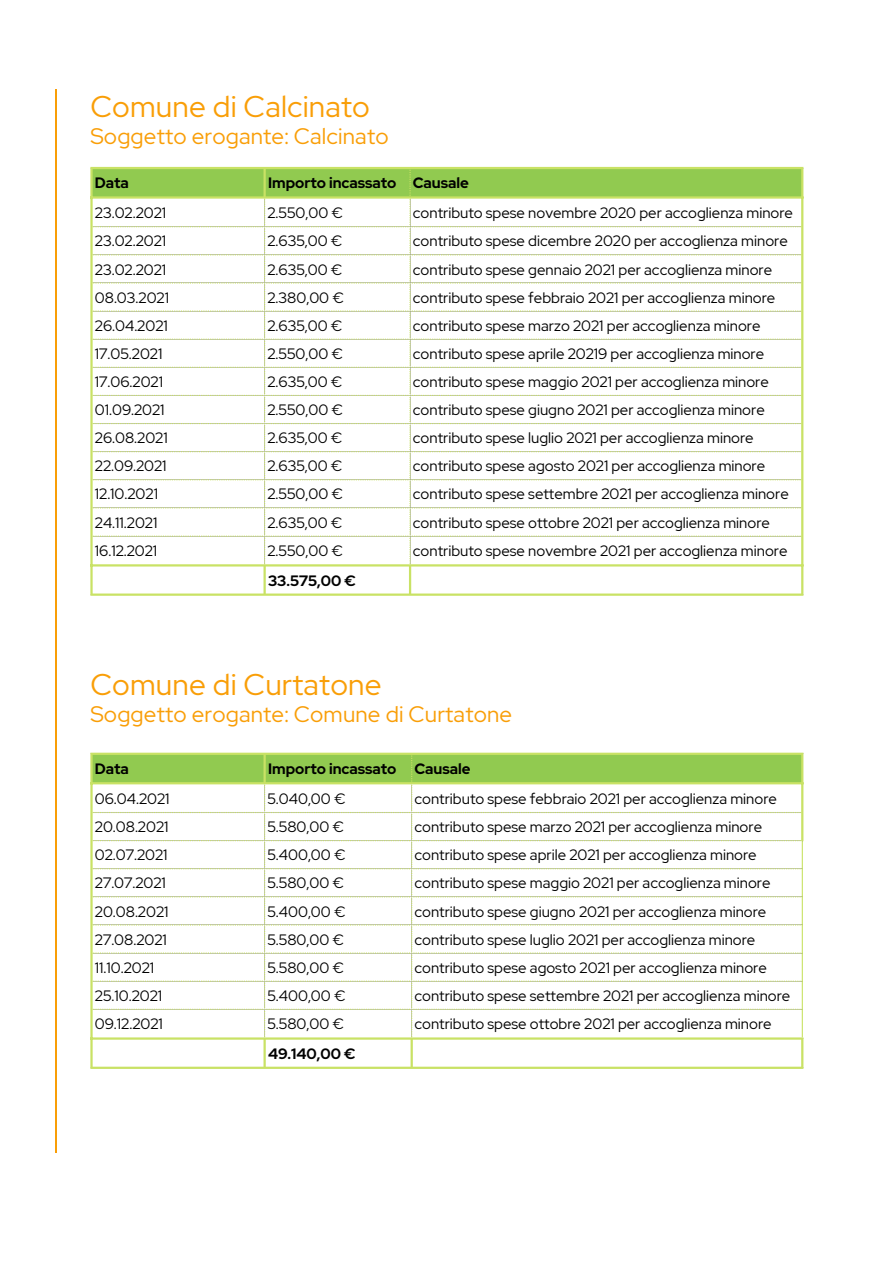
<style>
.page{position:relative;width:893px;height:1264px;background:#fff}
.page>*{position:absolute;margin:0;border:0;box-sizing:border-box;transform-origin:0 0}
.t1{font:29.85px "Red Hat Display";letter-spacing:.005em;color:#f99e07}
.t2{font:22.35px "Red Hat Display";letter-spacing:.005em;color:#f99e07}
.t3{font:15px "Red Hat Display";color:#000}
.t4{font:700 15px "Red Hat Display";color:#000}
</style>
<div class="page">
<hr style="left:55px;top:89px;width:2px;height:1064px;background:#f99e07">
<svg style="left:93px;top:169px;width:708px;height:394px"></svg>
<svg style="left:412px;top:226px;width:388px;height:310px"></svg>
<hr style="left:90px;top:169px;width:3px;height:424px;background:#c9e265">
<hr style="left:263px;top:169px;width:3px;height:27px;background:#c9e265">
<hr style="left:263px;top:566px;width:3px;height:27px;background:#c9e265">
<hr style="left:409px;top:566px;width:2px;height:27px;background:#c9e265">
<hr style="left:801px;top:169px;width:2px;height:424px;background:#c9e265">
<hr style="left:90px;top:167px;width:713px;height:2px;background:#c9e265">
<hr style="left:90px;top:196px;width:713px;height:3px;background:#c9e265">
<hr style="left:90px;top:564px;width:713px;height:2px;background:#c9e265">
<hr style="left:90px;top:593px;width:713px;height:2px;background:#c9e265">
<hr style="left:801px;top:841px;width:1px;height:196px;background:#c9e265">
<svg style="left:93px;top:755px;width:709px;height:281px"></svg>
<svg style="left:413px;top:812px;width:389px;height:197px"></svg>
<hr style="left:90px;top:755px;width:3px;height:311px;background:#c9e265">
<hr style="left:263px;top:755px;width:3px;height:27px;background:#c9e265">
<hr style="left:263px;top:1039px;width:3px;height:27px;background:#c9e265">
<hr style="left:410px;top:1039px;width:3px;height:27px;background:#c9e265">
<hr style="left:801px;top:755px;width:2px;height:86px;background:#c9e265">
<hr style="left:801px;top:1039px;width:2px;height:27px;background:#c9e265">
<hr style="left:90px;top:752px;width:713px;height:3px;background:#c9e265">
<hr style="left:90px;top:782px;width:713px;height:2px;background:#c9e265">
<hr style="left:90px;top:1037px;width:713px;height:2px;background:#c9e265">
<hr style="left:90px;top:1066px;width:713px;height:2px;background:#c9e265">
<h1 class="t1" style="left:90px;top:87px;width:281px">Comune di Calcinato</h1>
<h2 class="t2" style="left:90px;top:121px;width:300px">Soggetto erogante: Calcinato</h2>
<p class="t4" style="left:95px;top:173px;width:36px">Data</p>
<p class="t4" style="left:268px;top:173px;width:202px">Importo incassato Causale</p>
<p class="t3" style="left:95px;top:202px;width:73px">23.02.2021</p>
<p class="t3" style="left:267px;top:202px;width:77px">2.550,00 €</p>
<p class="t3" style="left:413px;top:202px;width:381px">contributo spese novembre 2020 per accoglienza minore</p>
<p class="t3" style="left:95px;top:231px;width:73px">23.02.2021</p>
<p class="t3" style="left:267px;top:231px;width:77px">2.635,00 €</p>
<p class="t3" style="left:413px;top:231px;width:376px">contributo spese dicembre 2020 per accoglienza minore</p>
<p class="t3" style="left:95px;top:259px;width:73px">23.02.2021</p>
<p class="t3" style="left:267px;top:259px;width:77px">2.635,00 €</p>
<p class="t3" style="left:413px;top:259px;width:361px">contributo spese gennaio 2021 per accoglienza minore</p>
<p class="t3" style="left:95px;top:287px;width:76px">08.03.2021</p>
<p class="t3" style="left:267px;top:287px;width:78px">2.380,00 €</p>
<p class="t3" style="left:413px;top:287px;width:364px">contributo spese febbraio 2021 per accoglienza minore</p>
<p class="t3" style="left:95px;top:315px;width:74px">26.04.2021</p>
<p class="t3" style="left:267px;top:315px;width:77px">2.635,00 €</p>
<p class="t3" style="left:413px;top:315px;width:349px">contributo spese marzo 2021 per accoglienza minore</p>
<p class="t3" style="left:95px;top:343px;width:69px">17.05.2021</p>
<p class="t3" style="left:267px;top:343px;width:77px">2.550,00 €</p>
<p class="t3" style="left:413px;top:343px;width:353px">contributo spese aprile 20219 per accoglienza minore</p>
<p class="t3" style="left:95px;top:372px;width:70px">17.06.2021</p>
<p class="t3" style="left:267px;top:372px;width:77px">2.635,00 €</p>
<p class="t3" style="left:413px;top:372px;width:357px">contributo spese maggio 2021 per accoglienza minore</p>
<p class="t3" style="left:95px;top:400px;width:71px">01.09.2021</p>
<p class="t3" style="left:267px;top:400px;width:77px">2.550,00 €</p>
<p class="t3" style="left:413px;top:400px;width:353px">contributo spese giugno 2021 per accoglienza minore</p>
<p class="t3" style="left:95px;top:428px;width:74px">26.08.2021</p>
<p class="t3" style="left:267px;top:428px;width:77px">2.635,00 €</p>
<p class="t3" style="left:413px;top:428px;width:342px">contributo spese luglio 2021 per accoglienza minore</p>
<p class="t3" style="left:95px;top:456px;width:73px">22.09.2021</p>
<p class="t3" style="left:267px;top:456px;width:77px">2.635,00 €</p>
<p class="t3" style="left:413px;top:456px;width:354px">contributo spese agosto 2021 per accoglienza minore</p>
<p class="t3" style="left:95px;top:484px;width:65px">12.10.2021</p>
<p class="t3" style="left:267px;top:484px;width:77px">2.550,00 €</p>
<p class="t3" style="left:413px;top:484px;width:377px">contributo spese settembre 2021 per accoglienza minore</p>
<p class="t3" style="left:95px;top:512px;width:64px">24.11.2021</p>
<p class="t3" style="left:267px;top:512px;width:77px">2.635,00 €</p>
<p class="t3" style="left:413px;top:512px;width:358px">contributo spese ottobre 2021 per accoglienza minore</p>
<p class="t3" style="left:95px;top:540px;width:64px">16.12.2021</p>
<p class="t3" style="left:267px;top:540px;width:77px">2.550,00 €</p>
<p class="t3" style="left:413px;top:540px;width:376px">contributo spese novembre 2021 per accoglienza minore</p>
<p class="t4" style="left:268px;top:570px;width:90px">33.575,00 €</p>
<h1 class="t1" style="left:90px;top:664px;width:293px">Comune di Curtatone</h1>
<h2 class="t2" style="left:90px;top:699px;width:423px">Soggetto erogante: Comune di Curtatone</h2>
<p class="t4" style="left:95px;top:758px;width:36px">Data</p>
<p class="t4" style="left:268px;top:758px;width:204px">Importo incassato Causale</p>
<p class="t3" style="left:95px;top:788px;width:76px">06.04.2021</p>
<p class="t3" style="left:267px;top:788px;width:80px">5.040,00 €</p>
<p class="t3" style="left:414px;top:788px;width:364px">contributo spese febbraio 2021 per accoglienza minore</p>
<p class="t3" style="left:95px;top:817px;width:75px">20.08.2021</p>
<p class="t3" style="left:267px;top:817px;width:78px">5.580,00 €</p>
<p class="t3" style="left:414px;top:817px;width:349px">contributo spese marzo 2021 per accoglienza minore</p>
<p class="t3" style="left:95px;top:845px;width:74px">02.07.2021</p>
<p class="t3" style="left:267px;top:845px;width:80px">5.400,00 €</p>
<p class="t3" style="left:414px;top:845px;width:344px">contributo spese aprile 2021 per accoglienza minore</p>
<p class="t3" style="left:95px;top:873px;width:73px">27.07.2021</p>
<p class="t3" style="left:267px;top:873px;width:78px">5.580,00 €</p>
<p class="t3" style="left:414px;top:873px;width:357px">contributo spese maggio 2021 per accoglienza minore</p>
<p class="t3" style="left:95px;top:901px;width:75px">20.08.2021</p>
<p class="t3" style="left:267px;top:901px;width:80px">5.400,00 €</p>
<p class="t3" style="left:414px;top:901px;width:353px">contributo spese giugno 2021 per accoglienza minore</p>
<p class="t3" style="left:95px;top:929px;width:73px">27.08.2021</p>
<p class="t3" style="left:267px;top:929px;width:78px">5.580,00 €</p>
<p class="t3" style="left:414px;top:929px;width:342px">contributo spese luglio 2021 per accoglienza minore</p>
<p class="t3" style="left:95px;top:957px;width:61px">11.10.2021</p>
<p class="t3" style="left:267px;top:957px;width:78px">5.580,00 €</p>
<p class="t3" style="left:414px;top:957px;width:354px">contributo spese agosto 2021 per accoglienza minore</p>
<p class="t3" style="left:95px;top:985px;width:69px">25.10.2021</p>
<p class="t3" style="left:267px;top:985px;width:80px">5.400,00 €</p>
<p class="t3" style="left:414px;top:985px;width:377px">contributo spese settembre 2021 per accoglienza minore</p>
<p class="t3" style="left:95px;top:1013px;width:69px">09.12.2021</p>
<p class="t3" style="left:267px;top:1013px;width:78px">5.580,00 €</p>
<p class="t3" style="left:414px;top:1013px;width:358px">contributo spese ottobre 2021 per accoglienza minore</p>
<p class="t4" style="left:268px;top:1043px;width:89px">49.140,00 €</p>
</div>
